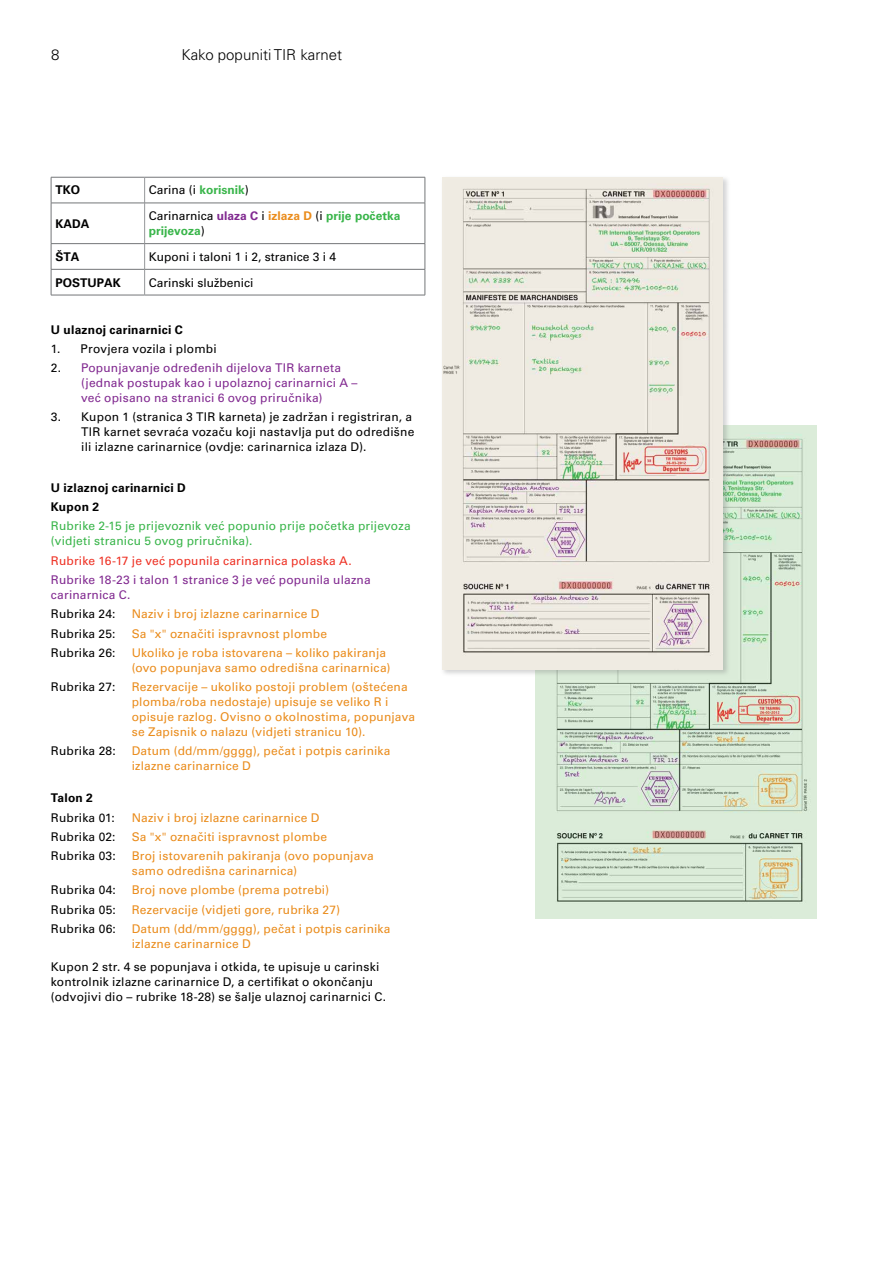
<style>
.page{position:relative;width:893px;height:1263px;background:#fff}
.page>*{position:absolute;margin:0;border:0;box-sizing:border-box;transform-origin:0 0}
.t1{font:300 15px "Univers LT Std";color:#000}
.t2{font:12px/15px "Univers LT Pro 55 Roman";letter-spacing:.015em;color:#ea8c1c}
.t3{font:12px/15px "Univers LT Pro 55 Roman";letter-spacing:.015em;color:#000}
.t4{font:12px/15px "Univers LT Pro 55 Roman";letter-spacing:.015em;color:#812990}
.t5{font:12px/15px "Univers LT Pro 55 Roman";letter-spacing:.015em;color:#39b54a}
.t6{font:700 12px/19.2px "Univers LT Pro 65";letter-spacing:.02em;color:#000}
.t7{font:12px "Univers LT Pro 55 Roman";letter-spacing:.015em;color:#ee3124}
.t8{font:700 12px "Univers LT Pro 65";color:#39b54a}
.t9{font:700 12px "Univers LT Pro 65";color:#000}
.s1{font-family:"Univers LT Pro 65";font-weight:700;color:#39b54a}
.s2{font-family:"Univers LT Pro 65";font-weight:700;color:#812990}
.s3{font-family:"Univers LT Pro 65";font-weight:700;color:#ea8c1c}
.s4{font-family:"Univers LT Pro 55 Roman";font-weight:400;color:#000}
</style>
<div class="page">
<img style="left:536px;top:426px;width:280px;height:492px">
<hr style="left:51px;top:177px;width:94px;height:1px;background:#747678">
<svg style="left:51px;top:177px;width:1px;height:26px"></svg>
<hr style="left:145px;top:177px;width:280px;height:1px;background:#747678">
<svg style="left:425px;top:177px;width:1px;height:26px"></svg>
<svg style="left:144px;top:177px;width:1px;height:26px"></svg>
<hr style="left:51px;top:203px;width:94px;height:1px;background:#747678">
<hr style="left:51px;top:203px;width:1px;height:40px;background:#747678">
<hr style="left:145px;top:203px;width:280px;height:1px;background:#747678">
<hr style="left:425px;top:203px;width:1px;height:40px;background:#747678">
<hr style="left:144px;top:203px;width:1px;height:40px;background:#95979a">
<hr style="left:51px;top:243px;width:94px;height:1px;background:#747678">
<hr style="left:145px;top:243px;width:280px;height:1px;background:#747678">
<hr style="left:51px;top:269px;width:94px;height:1px;background:#747678">
<svg style="left:51px;top:244px;width:1px;height:51px"></svg>
<hr style="left:51px;top:295px;width:94px;height:1px;background:#747678">
<hr style="left:145px;top:269px;width:280px;height:1px;background:#747678">
<svg style="left:425px;top:244px;width:1px;height:51px"></svg>
<hr style="left:145px;top:295px;width:280px;height:1px;background:#747678">
<svg style="left:144px;top:244px;width:1px;height:51px"></svg>
<div style="left:441px;top:175px;width:289px;height:502px;background:#6d6e71;opacity:.3"></div>
<img style="left:442px;top:177px;width:281px;height:492px">
<p class="t1" style="left:51px;top:46px;width:10px">8</p>
<p class="t1" style="left:182px;top:46px;width:162px">Kako popuniti TIR karnet</p>
<p class="t6" style="left:55px;top:181px;width:26px">TKO</p>
<p class="t3" style="left:149px;top:183px;width:102px">Carina (i <span class="s1">korisnik</span>)</p>
<p class="t6" style="left:55px;top:214px;width:35px">KADA</p>
<p class="t3" style="left:149px;top:208px;width:253px">Carinarnica <span class="s2">ulaza C</span> i <span class="s3">izlaza D</span> (i <span class="s1">prije početka</span></p>
<p class="t8" style="left:149px;top:224px;width:58px">prijevoza<span class="s4">)</span></p>
<p class="t6" style="left:55px;top:247px;width:25px">ŠTA</p>
<p class="t3" style="left:149px;top:249px;width:189px">Kuponi i taloni 1 i 2, stranice 3 i 4</p>
<p class="t9" style="left:55px;top:275px;width:67px">POSTUPAK</p>
<p class="t3" style="left:149px;top:275px;width:106px">Carinski službenici</p>
<p class="t6" style="left:51px;top:320px;width:133px">U ulaznoj carinarnici C</p>
<p class="t3" style="left:51px;top:341px;width:11px">1.</p>
<p class="t3" style="left:81px;top:341px;width:138px">Provjera vozila i plombi</p>
<p class="t3" style="left:51px;top:360px;width:12px">2.</p>
<p class="t4" style="left:81px;top:360px;width:278px">Popunjavanje određenih dijelova TIR karneta (jednak postupak kao i upolaznoj carinarnici A – već opisano na stranici 6 ovog priručnika)</p>
<p class="t3" style="left:51px;top:410px;width:12px">3.</p>
<p class="t3" style="left:81px;top:410px;width:335px">Kupon 1 (stranica 3 TIR karneta) je zadržan i registriran, a<br>TIR karnet sevraća vozaču koji nastavlja put do odredišne ili izlazne carinarnice (ovdje: carinarnica izlaza D).</p>
<p class="t6" style="left:51px;top:478px;width:136px">U izlaznoj carinarnici D<br>Kupon 2</p>
<p class="t5" style="left:51px;top:519px;width:361px">Rubrike 2-15 je prijevoznik već popunio prije početka prijevoza (vidjeti stranicu 5 ovog priručnika).</p>
<p class="t7" style="left:51px;top:553px;width:302px">Rubrike 16-17 je već popunila carinarnica polaska A.</p>
<p class="t4" style="left:51px;top:572px;width:321px">Rubrike 18-23 i talon 1 stranice 3 je već popunila ulazna carinarnica C.</p>
<p class="t3" style="left:51px;top:606px;width:66px">Rubrika 24:</p>
<p class="t2" style="left:132px;top:606px;width:189px">Naziv i broj izlazne carinarnice D</p>
<p class="t3" style="left:51px;top:626px;width:66px">Rubrika 25:</p>
<p class="t2" style="left:132px;top:626px;width:197px">Sa "x" označiti ispravnost plombe</p>
<p class="t3" style="left:51px;top:645px;width:66px">Rubrika 26:</p>
<p class="t2" style="left:132px;top:645px;width:260px">Ukoliko je roba istovarena – koliko pakiranja (ovo popunjava samo odredišna carinarnica)</p>
<p class="t3" style="left:51px;top:679px;width:66px">Rubrika 27:</p>
<p class="t2" style="left:132px;top:679px;width:285px">Rezervacije – ukoliko postoji problem (oštećena plomba/roba nedostaje) upisuje se veliko R i opisuje razlog. Ovisno o okolnostima, popunjava se Zapisnik o nalazu (vidjeti stranicu 10).</p>
<p class="t3" style="left:51px;top:743px;width:66px">Rubrika 28:</p>
<p class="t2" style="left:132px;top:743px;width:260px">Datum (dd/mm/gggg), pečat i potpis carinika izlazne carinarnice D</p>
<p class="t6" style="left:51px;top:788px;width:44px">Talon 2</p>
<p class="t3" style="left:51px;top:810px;width:65px">Rubrika 01:</p>
<p class="t2" style="left:132px;top:810px;width:189px">Naziv i broj izlazne carinarnice D</p>
<p class="t3" style="left:51px;top:829px;width:66px">Rubrika 02:</p>
<p class="t2" style="left:132px;top:829px;width:197px">Sa "x" označiti ispravnost plombe</p>
<p class="t3" style="left:51px;top:848px;width:66px">Rubrika 03:</p>
<p class="t2" style="left:132px;top:848px;width:244px">Broj istovarenih pakiranja (ovo popunjava samo odredišna carinarnica)</p>
<p class="t3" style="left:51px;top:882px;width:67px">Rubrika 04:</p>
<p class="t2" style="left:132px;top:882px;width:199px">Broj nove plombe (prema potrebi)</p>
<p class="t3" style="left:51px;top:902px;width:66px">Rubrika 05:</p>
<p class="t2" style="left:132px;top:902px;width:210px">Rezervacije (vidjeti gore, rubrika 27)</p>
<p class="t3" style="left:51px;top:921px;width:66px">Rubrika 06:</p>
<p class="t2" style="left:132px;top:921px;width:260px">Datum (dd/mm/gggg), pečat i potpis carinika izlazne carinarnice D</p>
<p class="t3" style="left:51px;top:959px;width:337px">Kupon 2 str. 4 se popunjava i otkida, te upisuje u carinski kontrolnik izlazne carinarnice D, a certifikat o okončanju (odvojivi dio – rubrike 18-28) se šalje ulaznoj carinarnici C.</p>
</div>
